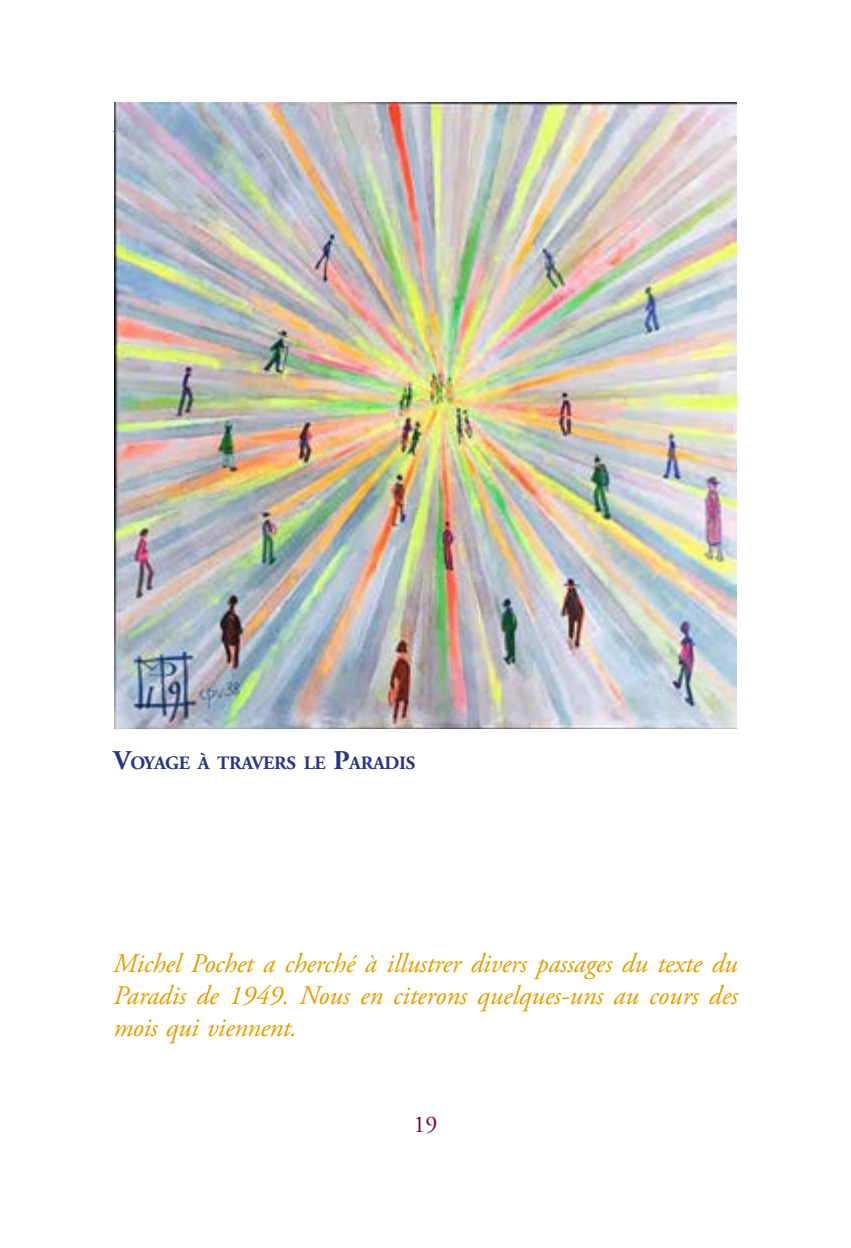
<style>
.page{position:relative;width:851px;height:1248px;background:#fff}
.page>*{position:absolute;margin:0;border:0;box-sizing:border-box;transform-origin:0 0}
.Titre_4{font:italic 27px/32px "Adobe Garamond Pro";letter-spacing:-.005em;color:#e49d00;text-align:justify}
.t1{font:24px "Adobe Garamond Pro";color:#7e052e}
.Titre_3{font:700 18.8px "Adobe Garamond Pro";letter-spacing:-.015em;color:#283583}
.s1{font-size:27px}
</style>
<div class="page">
<svg style="left:114px;top:130px;width:1px;height:27px"></svg>
<img style="left:115px;top:102px;width:620px;height:627px">
<p class="Titre_3" style="left:113px;top:752px;width:303px"><span class="s1">V</span>OYAGE À TRAVERS LE <span class="s1">P</span>ARADIS</p>
<p class="Titre_4" style="left:113px;top:947px;width:626px">Michel Pochet a cherché à illustrer divers passages du texte du Paradis de 1949. Nous en citerons quelques-uns au cours des mois qui viennent.</p>
<p class="t1" style="left:413px;top:1109px;width:25px">19</p>
</div>
